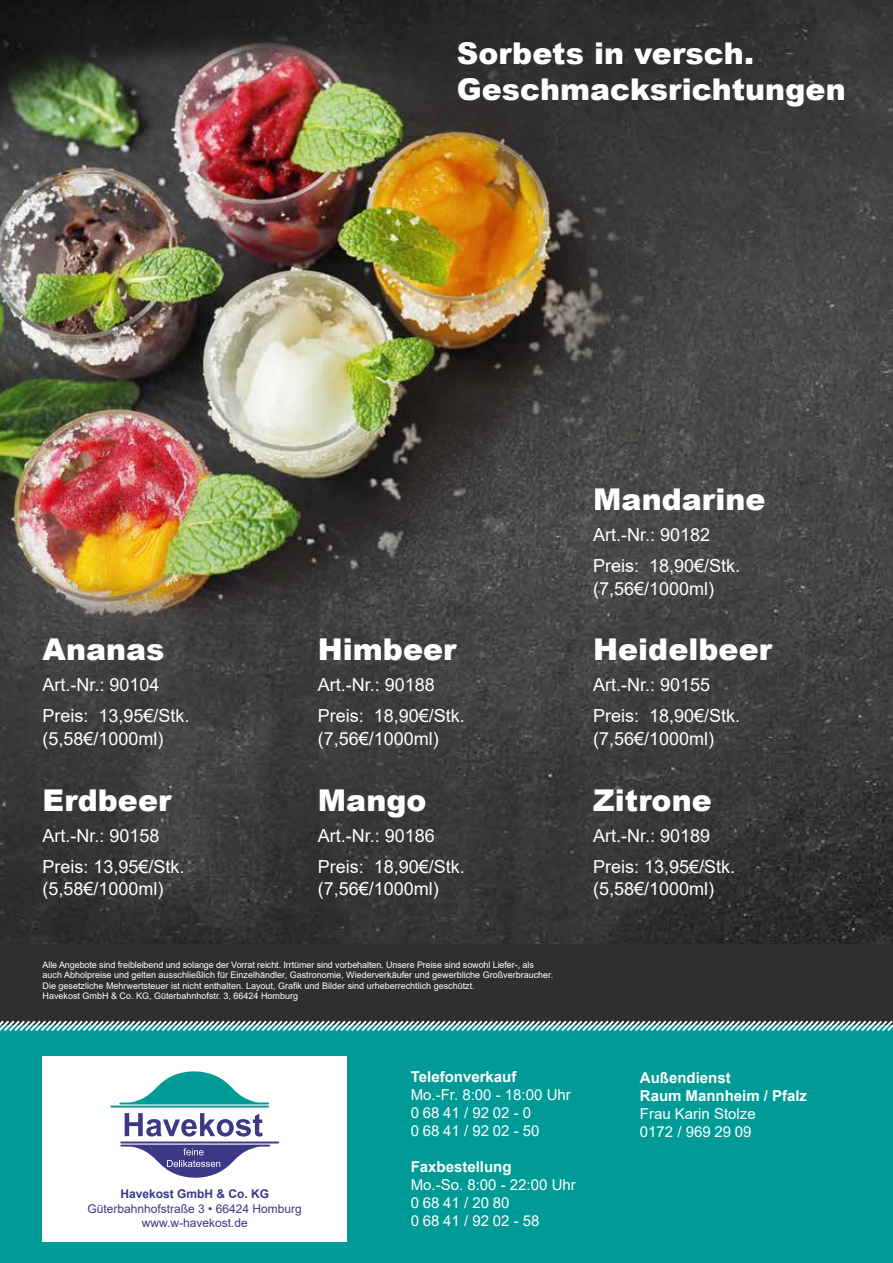
<style>
.page{position:relative;width:893px;height:1263px;background:#fff}
.page>*{position:absolute;margin:0;border:0;box-sizing:border-box;transform-origin:0 0}
.t1{font:900 30px/36px "Arial";color:#fff}
.t2{font:18px/31px "Arial";color:#fff}
.t3{font:15px/18px "Arial";color:#fff}
.t4{font:700 15px/18px "Arial";color:#fff}
.t5{font:12px/14.4px "Arial";color:#3c3886;text-align:center}
.t6{font:700 12px "Arial";color:#3c3886}
.t7{font:9px/10.5px "Arial";color:#fff}
</style>
<div class="page">
<img style="left:0;top:715px;width:893px;height:229px">
<div style="left:0;top:944px;width:893px;height:85px;background:#2f2f2f"></div>
<div style="left:0;top:1020px;width:893px;height:243px;background:#009b96"></div>
<div style="left:43px;top:1057px;width:304px;height:185px;background:#fff"></div>
<svg style="left:125px;top:1113px;width:138px;height:23px"></svg>
<hr style="left:110px;top:1105px;width:159px;height:2px;background:#009b96">
<svg style="left:119px;top:1071px;width:150px;height:33px"></svg>
<hr style="left:120px;top:1141px;width:159px;height:2px;background:#3c3886">
<svg style="left:120px;top:1144px;width:150px;height:34px"></svg>
<img style="left:0;top:0;width:893px;height:715px">
<h1 class="t1" style="left:457px;top:34px;width:390px">Sorbets in versch.<br>Geschmacksrichtungen</h1>
<h1 class="t1" style="left:43px;top:631px;width:124px">Ananas</h1>
<h2 class="t2" style="left:43px;top:669px;width:149px">Art.-Nr.: 90104<br>Preis: 13,95€/Stk.</h2>
<h2 class="t2" style="left:43px;top:723px;width:123px">(5,58€/1000ml)</h2>
<h1 class="t1" style="left:43px;top:781px;width:130px">Erdbeer</h1>
<h2 class="t2" style="left:43px;top:820px;width:144px">Art.-Nr.: 90158<br>Preis: 13,95€/Stk.</h2>
<h2 class="t2" style="left:43px;top:873px;width:123px">(5,58€/1000ml)</h2>
<h1 class="t1" style="left:318px;top:631px;width:140px">Himbeer</h1>
<h2 class="t2" style="left:318px;top:669px;width:149px">Art.-Nr.: 90188<br>Preis: 18,90€/Stk.</h2>
<h2 class="t2" style="left:318px;top:723px;width:123px">(7,56€/1000ml)</h2>
<h1 class="t1" style="left:318px;top:781px;width:110px">Mango</h1>
<h2 class="t2" style="left:318px;top:820px;width:149px">Art.-Nr.: 90186<br>Preis: 18,90€/Stk.</h2>
<h2 class="t2" style="left:318px;top:873px;width:123px">(7,56€/1000ml)</h2>
<p class="t7" style="left:43px;top:959px;width:512px">Alle Angebote sind freibleibend und solange der Vorrat reicht. Irrtümer sind vorbehalten. Unsere Preise sind sowohl Liefer-, als auch Abholpreise und gelten ausschließlich für Einzelhändler, Gastronomie, Wiederverkäufer und gewerbliche Großverbraucher.<br>Die gesetzliche Mehrwertsteuer ist nicht enthalten. Layout, Grafik und Bilder sind urheberrechtlich geschützt.<br>Havekost GmbH &amp; Co. KG, Güterbahnhofstr. 3, 66424 Homburg</p>
<h1 class="t1" style="left:593px;top:480px;width:174px">Mandarine</h1>
<h2 class="t2" style="left:593px;top:519px;width:149px">Art.-Nr.: 90182<br>Preis: 18,90€/Stk.</h2>
<h2 class="t2" style="left:593px;top:573px;width:123px">(7,56€/1000ml)</h2>
<h1 class="t1" style="left:593px;top:631px;width:180px">Heidelbeer</h1>
<h2 class="t2" style="left:593px;top:669px;width:149px">Art.-Nr.: 90155<br>Preis: 18,90€/Stk.</h2>
<h2 class="t2" style="left:593px;top:723px;width:123px">(7,56€/1000ml)</h2>
<h1 class="t1" style="left:593px;top:781px;width:120px">Zitrone</h1>
<h2 class="t2" style="left:593px;top:820px;width:144px">Art.-Nr.: 90189<br>Preis: 13,95€/Stk.</h2>
<h2 class="t2" style="left:593px;top:873px;width:123px">(5,58€/1000ml)</h2>
<h3 class="t6" style="left:120px;top:1185px;width:150px">Havekost GmbH &amp; Co. KG</h3>
<h3 class="t5" style="left:88px;top:1201px;width:216px">Güterbahnhofstraße 3 • 66424 Homburg www.w-havekost.de</h3>
<h3 class="t4" style="left:411px;top:1068px;width:107px">Telefonverkauf</h3>
<h3 class="t3" style="left:411px;top:1086px;width:162px">Mo.-Fr. 8:00 - 18:00 Uhr<br>0 68 41 / 92 02 - 0<br>0 68 41 / 92 02 - 50</h3>
<h3 class="t4" style="left:411px;top:1158px;width:102px">Faxbestellung</h3>
<h3 class="t3" style="left:411px;top:1176px;width:167px">Mo.-So. 8:00 - 22:00 Uhr<br>0 68 41 / 20 80<br>0 68 41 / 92 02 - 58</h3>
<h3 class="t4" style="left:640px;top:1068px;width:169px">Außendienst<br>Raum Mannheim / Pfalz</h3>
<h3 class="t3" style="left:640px;top:1104px;width:117px">Frau Karin Stolze<br>0172 / 969 29 09</h3>
</div>
